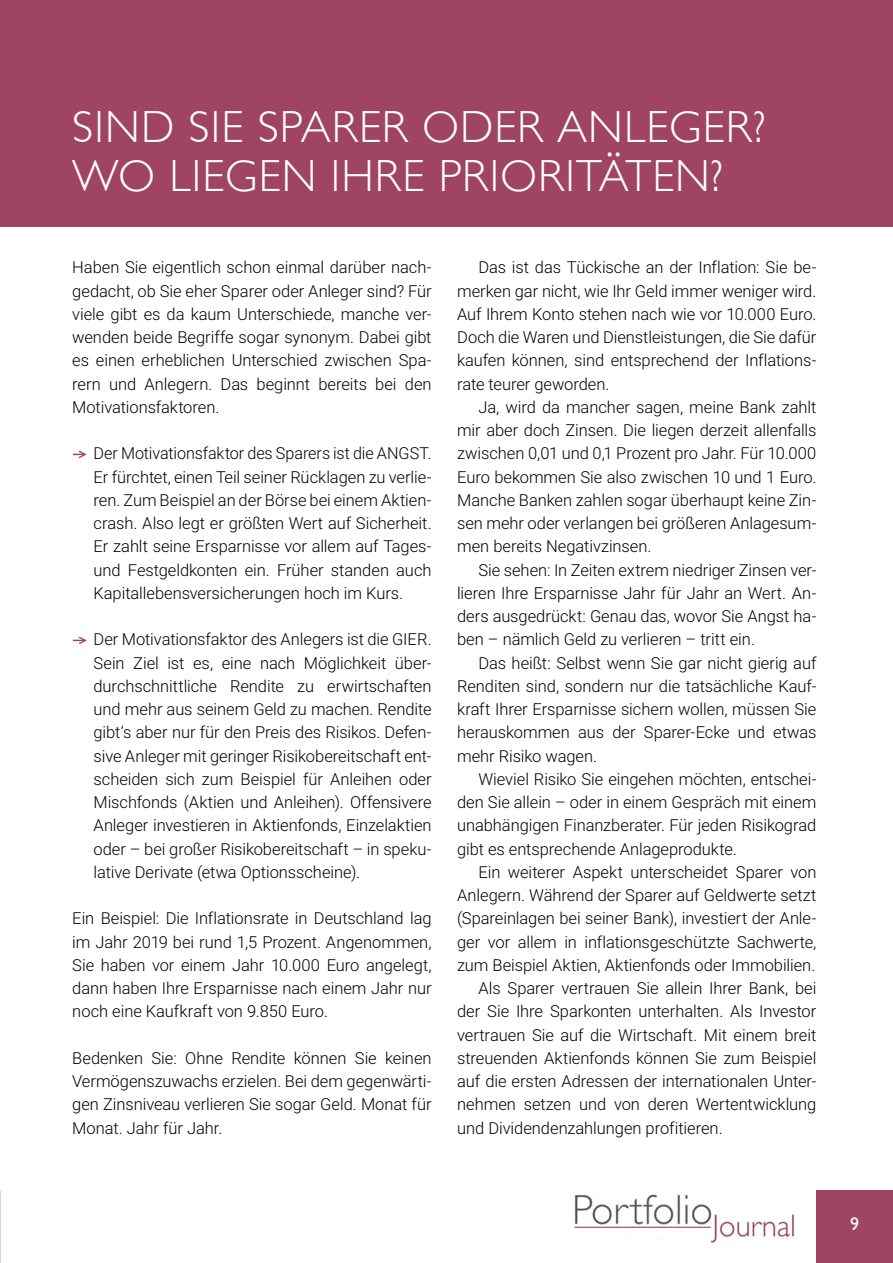
<style>
.page{position:relative;width:893px;height:1263px;background:#fff}
.page>*{position:absolute;margin:0;border:0;box-sizing:border-box;transform-origin:0 0}
.T-Headline{font:300 45px/49.5px "Gill Sans";letter-spacing:.025em;color:#fff}
.t1{font:18px "Gill Sans";color:#fff}
.T-Fließtext{font:300 16.5px/23.2px "Roboto";letter-spacing:-.005em;color:#000;text-align:justify}
.T-Fließtext_oEZ{font:300 16.5px/23.2px "Roboto";letter-spacing:-.005em;color:#000;text-align:justify}
.s1{font-family:"Market Pro";font-weight:400;color:#a04463}
</style>
<div class="page">
<div style="left:816px;top:1191px;width:77px;height:72px;background:#a04463"></div>
<img style="left:574px;top:1194px;width:221px;height:49px">
<div style="left:572px;top:1228px;width:141px;height:10px;background:#fff"></div>
<div style="left:0;top:0;width:893px;height:227px;background:#a04463"></div>
<p class="T-Headline" style="left:72px;top:100px;width:695px">SIND SIE SPARER ODER ANLEGER?<br>WO LIEGEN IHRE PRIORITÄTEN?</p>
<p class="T-Fließtext_oEZ" style="left:72px;top:255px;width:361px">Haben Sie eigentlich schon einmal darüber nach&shy;gedacht, ob Sie eher Sparer oder Anleger sind? Für viele gibt es da kaum Unterschiede, manche ver&shy;wenden beide Begriffe sogar synonym. Dabei gibt es einen erheblichen Unterschied zwischen Spa&shy;rern und Anlegern. Das beginnt bereits bei den Motivationsfaktoren.</p>
<p class="T-Fließtext" style="left:94px;top:441px;width:340px;text-indent:-21px"><span class="s1">→</span> Der Motivationsfaktor des Sparers ist die ANGST.<br>Er fürchtet, einen Teil seiner Rücklagen zu verlie&shy;ren. Zum Beispiel an der Börse bei einem Aktien&shy;crash. Also legt er größten Wert auf Sicherheit.<br>Er zahlt seine Ersparnisse vor allem auf Tages&shy;und Festgeldkonten ein. Früher standen auch Kapitallebensversicherungen hoch im Kurs.</p>
<p class="T-Fließtext" style="left:94px;top:627px;width:340px;text-indent:-21px"><span class="s1">→</span> Der Motivationsfaktor des Anlegers ist die GIER.<br>Sein Ziel ist es, eine nach Möglichkeit über&shy;durchschnittliche Rendite zu erwirtschaften und mehr aus seinem Geld zu machen. Rendite gibt’s aber nur für den Preis des Risikos. Defen&shy;sive Anleger mit geringer Risikobereitschaft ent&shy;scheiden sich zum Beispiel für Anleihen oder Mischfonds (Aktien und Anleihen). Offensivere Anleger investieren in Aktienfonds, Einzelaktien oder – bei großer Risikobereitschaft – in speku&shy;lative Derivate (etwa Optionsscheine).</p>
<p class="T-Fließtext_oEZ" style="left:72px;top:906px;width:361px">Ein Beispiel: Die Inflationsrate in Deutschland lag im Jahr 2019 bei rund 1,5 Prozent. Angenommen, Sie haben vor einem Jahr 10.000 Euro angelegt, dann haben Ihre Ersparnisse nach einem Jahr nur noch eine Kaufkraft von 9.850 Euro.</p>
<p class="T-Fließtext_oEZ" style="left:72px;top:1046px;width:361px">Bedenken Sie: Ohne Rendite können Sie keinen Vermögenszuwachs erzielen. Bei dem gegenwärti&shy;gen Zinsniveau verlieren Sie sogar Geld. Monat für Monat. Jahr für Jahr.</p>
<p class="T-Fließtext" style="left:457px;top:255px;width:361px;text-indent:21px">Das ist das Tückische an der Inflation: Sie be&shy;merken gar nicht, wie Ihr Geld immer weniger wird.<br>Auf Ihrem Konto stehen nach wie vor 10.000 Euro.<br>Doch die Waren und Dienstleistungen, die Sie dafür kaufen können, sind entsprechend der Inflations&shy;rate teurer geworden.</p>
<p class="T-Fließtext" style="left:457px;top:395px;width:361px;text-indent:21px">Ja, wird da mancher sagen, meine Bank zahlt mir aber doch Zinsen. Die liegen derzeit allenfalls zwischen 0,01 und 0,1 Prozent pro Jahr. Für 10.000<br>Euro bekommen Sie also zwischen 10 und 1 Euro.<br>Manche Banken zahlen sogar überhaupt keine Zin&shy;sen mehr oder verlangen bei größeren Anlagesum&shy;men bereits Negativzinsen.</p>
<p class="T-Fließtext" style="left:457px;top:557px;width:361px;text-indent:21px">Sie sehen: In Zeiten extrem niedriger Zinsen ver&shy;lieren Ihre Ersparnisse Jahr für Jahr an Wert. An&shy;ders ausgedrückt: Genau das, wovor Sie Angst ha&shy;ben – nämlich Geld zu verlieren – tritt ein.</p>
<p class="T-Fließtext" style="left:457px;top:650px;width:361px;text-indent:21px">Das heißt: Selbst wenn Sie gar nicht gierig auf Renditen sind, sondern nur die tatsächliche Kauf&shy;kraft Ihrer Ersparnisse sichern wollen, müssen Sie herauskommen aus der Sparer-Ecke und etwas mehr Risiko wagen.</p>
<p class="T-Fließtext" style="left:457px;top:767px;width:361px;text-indent:21px">Wieviel Risiko Sie eingehen möchten, entschei&shy;den Sie allein – oder in einem Gespräch mit einem unabhängigen Finanzberater. Für jeden Risikograd gibt es entsprechende Anlageprodukte.</p>
<p class="T-Fließtext" style="left:457px;top:860px;width:361px;text-indent:21px">Ein weiterer Aspekt unterscheidet Sparer von Anlegern. Während der Sparer auf Geldwerte setzt (Spareinlagen bei seiner Bank), investiert der Anle&shy;ger vor allem in inflationsgeschützte Sachwerte, zum Beispiel Aktien, Aktienfonds oder Immobilien.</p>
<p class="T-Fließtext" style="left:457px;top:976px;width:361px;text-indent:21px">Als Sparer vertrauen Sie allein Ihrer Bank, bei der Sie Ihre Sparkonten unterhalten. Als Investor vertrauen Sie auf die Wirtschaft. Mit einem breit streuenden Aktienfonds können Sie zum Beispiel auf die ersten Adressen der internationalen Unter&shy;nehmen setzen und von deren Wertentwicklung und Dividendenzahlungen profitieren.</p>
<p class="t1" style="left:850px;top:1213px;width:10px">9</p>
</div>
